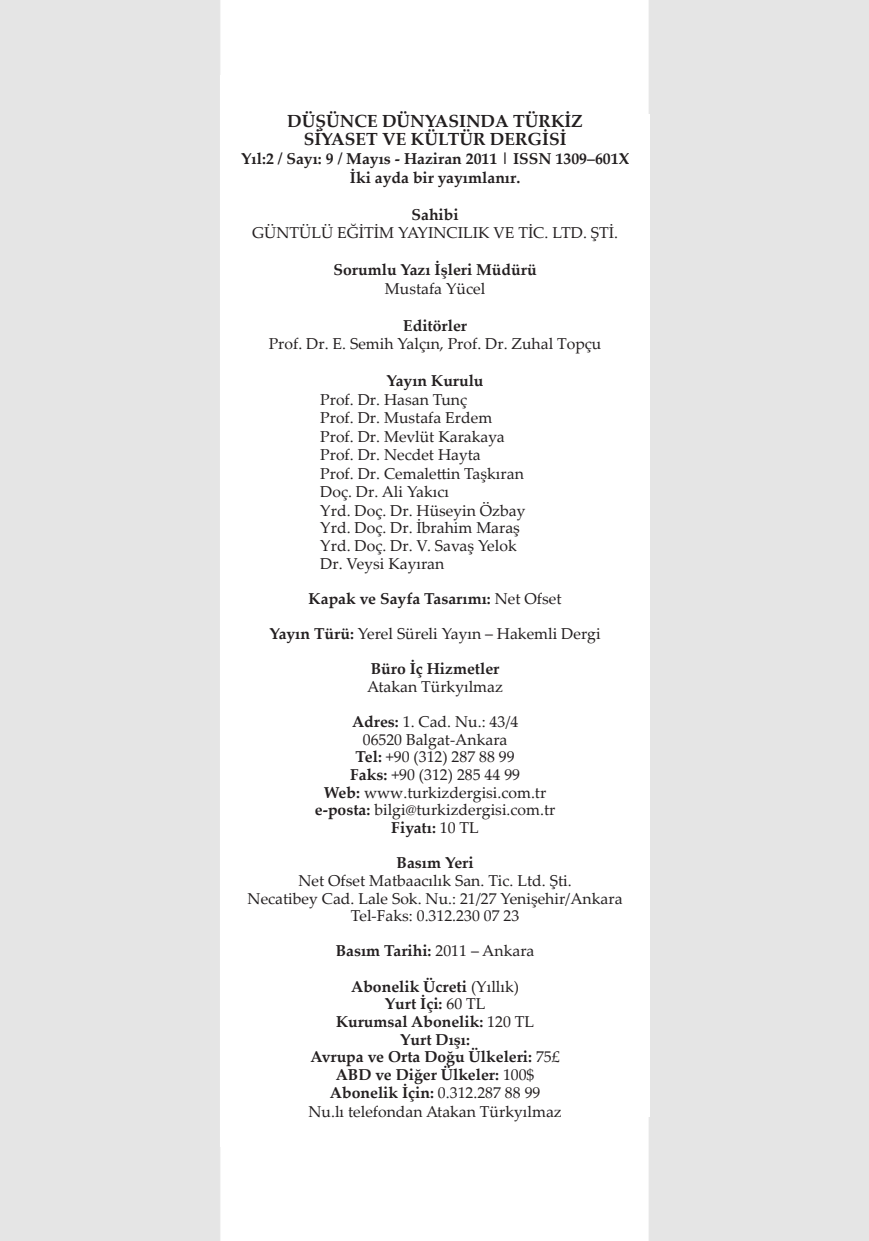
<style>
.page{position:relative;width:869px;height:1241px;background:#fff}
.page>*{position:absolute;margin:0;border:0;box-sizing:border-box;transform-origin:0 0}
.t1{font:700 17.5px "Palatino Linotype";color:#231f20}
.t2{font:15.75px "Palatino Linotype";color:#231f20}
.t3{font:700 15.75px "Palatino Linotype";color:#231f20}
.s1{font-weight:400}
.s2{font-weight:700}
</style>
<div class="page">
<p class="t1" style="left:287px;top:109px;width:297px">DÜŞÜNCE DÜNYASINDA TÜRKİZ</p>
<p class="t1" style="left:303px;top:127px;width:264px">SİYASET VE KÜLTÜR DERGİSİ</p>
<p class="t3" style="left:241px;top:147px;width:389px">Yıl:2 / Sayı: 9 / Mayıs - Haziran 2011 | ISSN 1309–601X</p>
<p class="t3" style="left:350px;top:166px;width:172px">İki ayda bir yayımlanır.</p>
<p class="t3" style="left:411px;top:203px;width:49px">Sahibi</p>
<p class="t2" style="left:252px;top:221px;width:367px">GÜNTÜLÜ EĞİTİM YAYINCILIK VE TİC. LTD. ŞTİ.</p>
<p class="t3" style="left:333px;top:258px;width:204px">Sorumlu Yazı İşleri Müdürü</p>
<p class="t2" style="left:385px;top:277px;width:102px">Mustafa Yücel</p>
<p class="t3" style="left:403px;top:314px;width:65px">Editörler</p>
<p class="t2" style="left:269px;top:332px;width:334px">Prof. Dr. E. Semih Yalçın, Prof. Dr. Zuhal Topçu</p>
<p class="t3" style="left:386px;top:369px;width:98px">Yayın Kurulu</p>
<p class="t2" style="left:320px;top:388px;width:148px">Prof. Dr. Hasan Tunç</p>
<p class="t2" style="left:320px;top:406px;width:173px">Prof. Dr. Mustafa Erdem</p>
<p class="t2" style="left:320px;top:425px;width:186px">Prof. Dr. Mevlüt Karakaya</p>
<p class="t2" style="left:320px;top:443px;width:162px">Prof. Dr. Necdet Hayta</p>
<p class="t2" style="left:320px;top:462px;width:205px">Prof. Dr. Cemalettin Taşkıran</p>
<p class="t2" style="left:320px;top:480px;width:130px">Doç. Dr. Ali Yakıcı</p>
<p class="t2" style="left:320px;top:499px;width:207px">Yrd. Doç. Dr. Hüseyin Özbay</p>
<p class="t2" style="left:320px;top:516px;width:201px">Yrd. Doç. Dr. İbrahim Maraş</p>
<p class="t2" style="left:320px;top:534px;width:198px">Yrd. Doç. Dr. V. Savaş Yelok</p>
<p class="t2" style="left:320px;top:552px;width:125px">Dr. Veysi Kayıran</p>
<p class="t3" style="left:308px;top:587px;width:254px">Kapak ve Sayfa Tasarımı: <span class="s1">Net Ofset</span></p>
<p class="t2" style="left:269px;top:622px;width:332px"><span class="s2">Yayın Türü:</span> Yerel Süreli Yayın – Hakemli Dergi</p>
<p class="t3" style="left:370px;top:657px;width:130px">Büro İç Hizmetler</p>
<p class="t2" style="left:367px;top:675px;width:137px">Atakan Türkyılmaz</p>
<p class="t2" style="left:352px;top:710px;width:168px"><span class="s2">Adres:</span> 1. Cad. Nu.: 43/4</p>
<p class="t2" style="left:362px;top:728px;width:146px">06520 Balgat-Ankara</p>
<p class="t2" style="left:355px;top:745px;width:160px"><span class="s2">Tel:</span> +90 (312) 287 88 99</p>
<p class="t2" style="left:350px;top:763px;width:171px"><span class="s2">Faks:</span> +90 (312) 285 44 99</p>
<p class="t2" style="left:324px;top:781px;width:224px"><span class="s2">Web:</span> www.turkizdergisi.com.tr</p>
<p class="t2" style="left:315px;top:798px;width:242px"><span class="s2">e-posta:</span> bilgi@turkizdergisi.com.tr</p>
<p class="t3" style="left:391px;top:816px;width:89px">Fiyatı: <span class="s1">10 TL</span></p>
<p class="t3" style="left:396px;top:851px;width:78px">Basım Yeri</p>
<p class="t2" style="left:298px;top:869px;width:274px">Net Ofset Matbaacılık San. Tic. Ltd. Şti.</p>
<p class="t2" style="left:247px;top:886px;width:376px">Necatibey Cad. Lale Sok. Nu.: 21/27 Yenişehir/Ankara</p>
<p class="t2" style="left:351px;top:904px;width:170px">Tel-Faks: 0.312.230 07 23</p>
<p class="t3" style="left:335px;top:939px;width:200px">Basım Tarihi: <span class="s1">2011 – Ankara</span></p>
<p class="t3" style="left:351px;top:974px;width:169px">Abonelik Ücreti <span class="s1">(Yıllık)</span></p>
<p class="t3" style="left:384px;top:992px;width:102px">Yurt İçi: <span class="s1">60 TL</span></p>
<p class="t3" style="left:336px;top:1010px;width:199px">Kurumsal Abonelik: <span class="s1">120 TL</span></p>
<p class="t3" style="left:400px;top:1027px;width:71px">Yurt Dışı:</p>
<p class="t3" style="left:310px;top:1045px;width:250px">Avrupa ve Orta Doğu Ülkeleri: <span class="s1">75£</span></p>
<p class="t3" style="left:335px;top:1063px;width:200px">ABD ve Diğer Ülkeler: <span class="s1">100$</span></p>
<p class="t3" style="left:329px;top:1081px;width:212px">Abonelik İçin: <span class="s1">0.312.287 88 99</span></p>
<p class="t2" style="left:308px;top:1100px;width:255px">Nu.lı telefondan Atakan Türkyılmaz</p>
</div>
